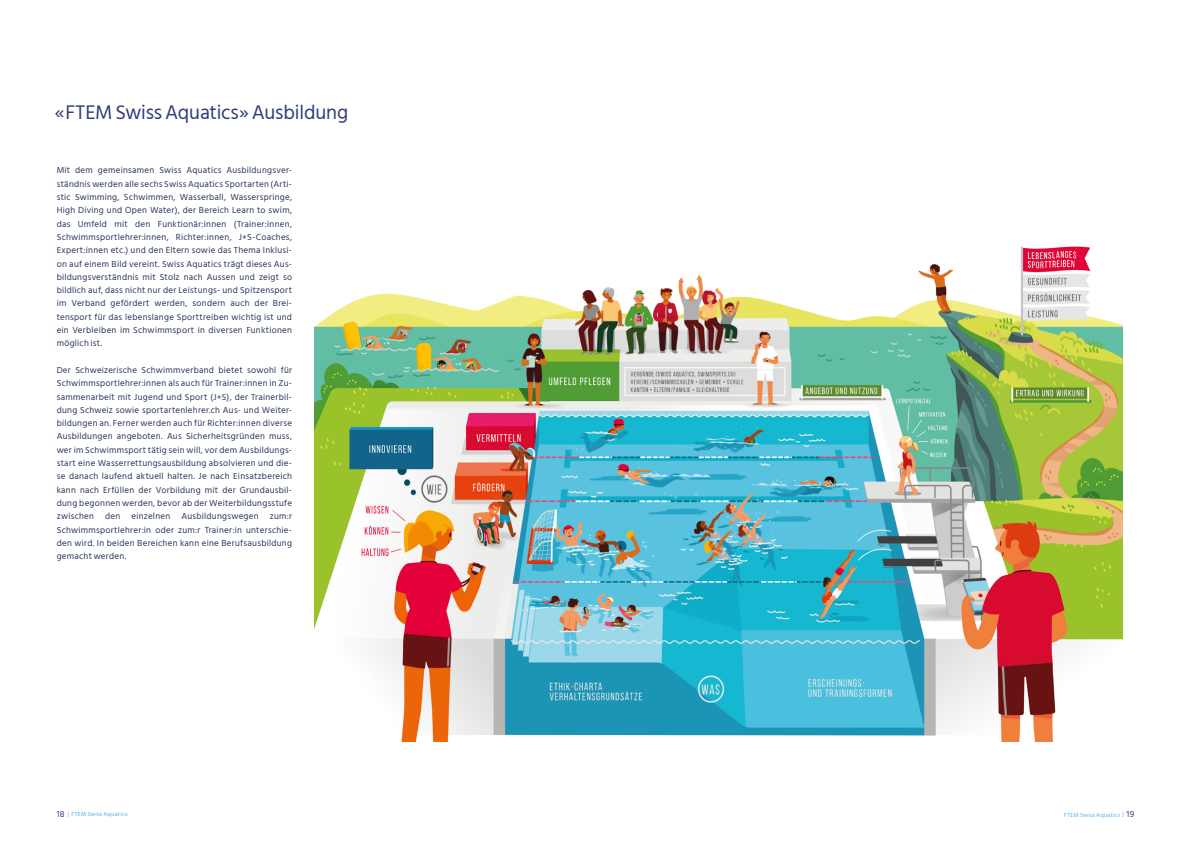
<style>
.page{position:relative;width:1191px;height:842px;background:#fff}
.page>*{position:absolute;margin:0;border:0;box-sizing:border-box;transform-origin:0 0}
.t1{font:20.2px "Hind";letter-spacing:-.01em;color:#333d7b}
.t2{font:9px/13.3px "Hind";letter-spacing:.03em;color:#29365e;text-align:justify}
.t3{font:6px "Hind";letter-spacing:.04em;color:#58b0e2}
.s1{font-size:9px;color:#333d7b}
</style>
<div class="page">
<img style="left:314px;top:246px;width:809px;height:495px">
<h1 class="t1" style="left:55px;top:99px;width:295px">«FTEM Swiss Aquatics» Ausbildung</h1>
<p class="t2" style="left:57px;top:164px;width:237px">Mit dem gemeinsamen Swiss Aquatics Ausbildungsver&shy;ständnis werden alle sechs Swiss Aquatics Sportarten (Arti&shy;stic Swimming, Schwimmen, Wasserball, Wasserspringe, High Diving und Open Water), der Bereich Learn to swim, das Umfeld mit den Funktionär:innen (Trainer:innen, Schwimmsportlehrer:innen, Richter:innen, J+S-Coaches, Expert:innen etc.) und den Eltern sowie das Thema Inklusi&shy;on auf einem Bild vereint. Swiss Aquatics trägt dieses Aus&shy;bildungsverständnis mit Stolz nach Aussen und zeigt so bildlich auf, dass nicht nur der Leistungs- und Spitzensport im Verband gefördert werden, sondern auch der Brei&shy;tensport für das lebenslange Sporttreiben wichtig ist und ein Verbleiben im Schwimmsport in diversen Funktionen möglich ist.</p>
<p class="t2" style="left:57px;top:364px;width:237px">Der Schweizerische Schwimmverband bietet sowohl für Schwimmsportlehrer:innen als auch für Trainer:innen in Zu&shy;sammenarbeit mit Jugend und Sport (J+S), der Trainerbil&shy;dung Schweiz sowie sportartenlehrer.ch Aus- und Weiter&shy;bildungen an. Ferner werden auch für Richter:innen diverse Ausbildungen angeboten. Aus Sicherheitsgründen muss, wer im Schwimmsport tätig sein will, vor dem Ausbildungs&shy;start eine Wasserrettungsausbildung absolvieren und die&shy;se danach laufend aktuell halten. Je nach Einsatzbereich kann nach Erfüllen der Vorbildung mit der Grundausbil&shy;dung begonnen werden, bevor ab der Weiterbildungsstufe zwischen den einzelnen Ausbildungswegen zum:r Schwimmsportlehrer:in oder zum:r Trainer:in unterschie&shy;den wird. In beiden Bereichen kann eine Berufsausbildung gemacht werden.</p>
<p class="t3" style="left:57px;top:810px;width:72px"><span class="s1">18</span> | FTEM Swiss Aquatics</p>
<p class="t3" style="left:1064px;top:811px;width:72px">FTEM Swiss Aquatics | <span class="s1">19</span></p>
</div>
